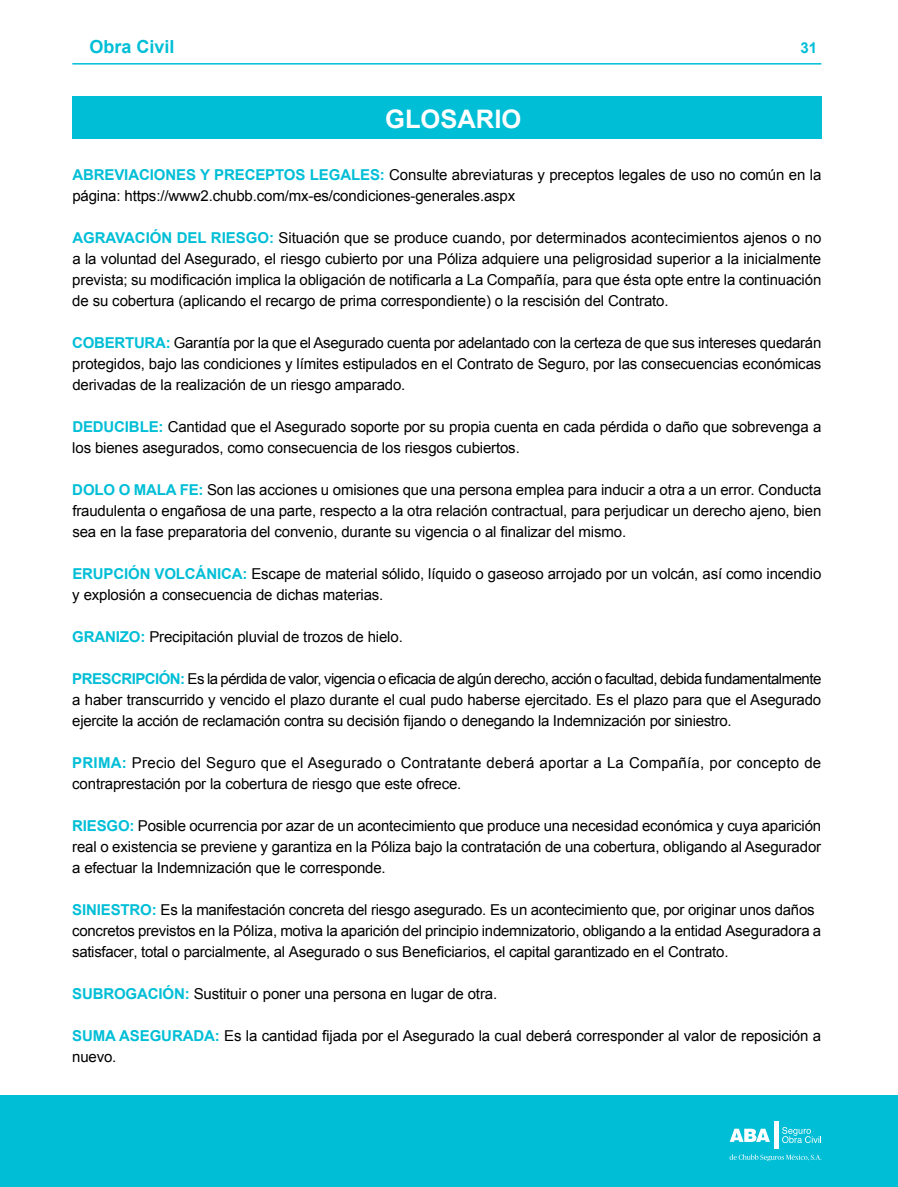
<style>
.page{position:relative;width:898px;height:1187px;background:#fff}
.page>*{position:absolute;margin:0;border:0;box-sizing:border-box;transform-origin:0 0}
.t1{font:700 25.5px "Arial";color:#fff}
.t2{font:700 18px "Arial";color:#00bed6}
.t3{font:15px/21px "Arial";letter-spacing:-.01em;color:#000}
.t4{font:15px/21px "Arial";letter-spacing:.015em;color:#000}
.t5{font:700 15px "Arial";color:#00bed6}
.s1{font-weight:700;color:#00bed6}
</style>
<div class="page">
<hr style="left:72px;top:63px;width:749px;height:2px;background:#00bed6">
<div style="left:0;top:1095px;width:897px;height:91px;background:#00bed6"></div>
<svg style="left:730px;top:1128px;width:39px;height:13px"></svg>
<svg style="left:774px;top:1121px;width:3px;height:28px"></svg>
<svg style="left:782px;top:1127px;width:39px;height:15px"></svg>
<svg style="left:729px;top:1154px;width:92px;height:6px"></svg>
<div style="left:72px;top:96px;width:749px;height:42px;background:#00bed6"></div>
<p class="t2" style="left:89px;top:34px;width:87px">Obra Civil</p>
<p class="t5" style="left:800px;top:38px;width:18px">31</p>
<h1 class="t1" style="left:385px;top:102px;width:138px">GLOSARIO</h1>
<p class="t3" style="left:72px;top:164px;width:750px"><span class="s1">ABREVIACIONES Y PRECEPTOS LEGALES:</span> Consulte abreviaturas y preceptos legales de uso no común en la página: https://www2.chubb.com/mx-es/condiciones-generales.aspx</p>
<p class="t3" style="left:72px;top:227px;width:750px;text-align:justify"><span class="s1">AGRAVACIÓN DEL RIESGO:</span> Situación que se produce cuando, por determinados acontecimientos ajenos o no a la voluntad del Asegurado, el riesgo cubierto por una Póliza adquiere una peligrosidad superior a la inicialmente prevista; su modificación implica la obligación de notificarla a La Compañía, para que ésta opte entre la continuación de su cobertura (aplicando el recargo de prima correspondiente) o la rescisión del Contrato.</p>
<p class="t3" style="left:72px;top:332px;width:750px;text-align:justify"><span class="s1">COBERTURA:</span> Garantía por la que el Asegurado cuenta por adelantado con la certeza de que sus intereses quedarán protegidos, bajo las condiciones y límites estipulados en el Contrato de Seguro, por las consecuencias económicas derivadas de la realización de un riesgo amparado.</p>
<p class="t3" style="left:72px;top:416px;width:750px"><span class="s1">DEDUCIBLE:</span> Cantidad que el Asegurado soporte por su propia cuenta en cada pérdida o daño que sobrevenga a los bienes asegurados, como consecuencia de los riesgos cubiertos.</p>
<p class="t3" style="left:72px;top:479px;width:750px;text-align:justify"><span class="s1">DOLO O MALA FE:</span> Son las acciones u omisiones que una persona emplea para inducir a otra a un error. Conducta fraudulenta o engañosa de una parte, respecto a la otra relación contractual, para perjudicar un derecho ajeno, bien sea en la fase preparatoria del convenio, durante su vigencia o al finalizar del mismo.</p>
<p class="t3" style="left:72px;top:563px;width:750px"><span class="s1">ERUPCIÓN VOLCÁNICA:</span> Escape de material sólido, líquido o gaseoso arrojado por un volcán, así como incendio y explosión a consecuencia de dichas materias.</p>
<p class="t3" style="left:72px;top:626px;width:332px"><span class="s1">GRANIZO:</span> Precipitación pluvial de trozos de hielo.</p>
<p class="t3" style="left:72px;top:668px;width:750px;text-align:justify"><span class="s1">PRESCRIPCIÓN:</span> Es la pérdida de valor, vigencia o eficacia de algún derecho, acción o facultad, debida fundamentalmente a haber transcurrido y vencido el plazo durante el cual pudo haberse ejercitado. Es el plazo para que el Asegurado ejercite la acción de reclamación contra su decisión fijando o denegando la Indemnización por siniestro.</p>
<p class="t4" style="left:72px;top:752px;width:750px"><span class="s1">PRIMA:</span> Precio del Seguro que el Asegurado o Contratante deberá aportar a La Compañía, por concepto de contraprestación por la cobertura de riesgo que este ofrece.</p>
<p class="t3" style="left:72px;top:815px;width:750px;text-align:justify"><span class="s1">RIESGO:</span> Posible ocurrencia por azar de un acontecimiento que produce una necesidad económica y cuya aparición real o existencia se previene y garantiza en la Póliza bajo la contratación de una cobertura, obligando al Asegurador a efectuar la Indemnización que le corresponde.</p>
<p class="t3" style="left:72px;top:899px;width:750px"><span class="s1">SINIESTRO:</span> Es la manifestación concreta del riesgo asegurado. Es un acontecimiento que, por originar unos daños concretos previstos en la Póliza, motiva la aparición del principio indemnizatorio, obligando a la entidad Aseguradora a satisfacer, total o parcialmente, al Asegurado o sus Beneficiarios, el capital garantizado en el Contrato.</p>
<p class="t3" style="left:72px;top:983px;width:426px"><span class="s1">SUBROGACIÓN:</span> Sustituir o poner una persona en lugar de otra.</p>
<p class="t3" style="left:72px;top:1025px;width:750px"><span class="s1">SUMA ASEGURADA:</span> Es la cantidad fijada por el Asegurado la cual deberá corresponder al valor de reposición a nuevo.</p>
</div>
